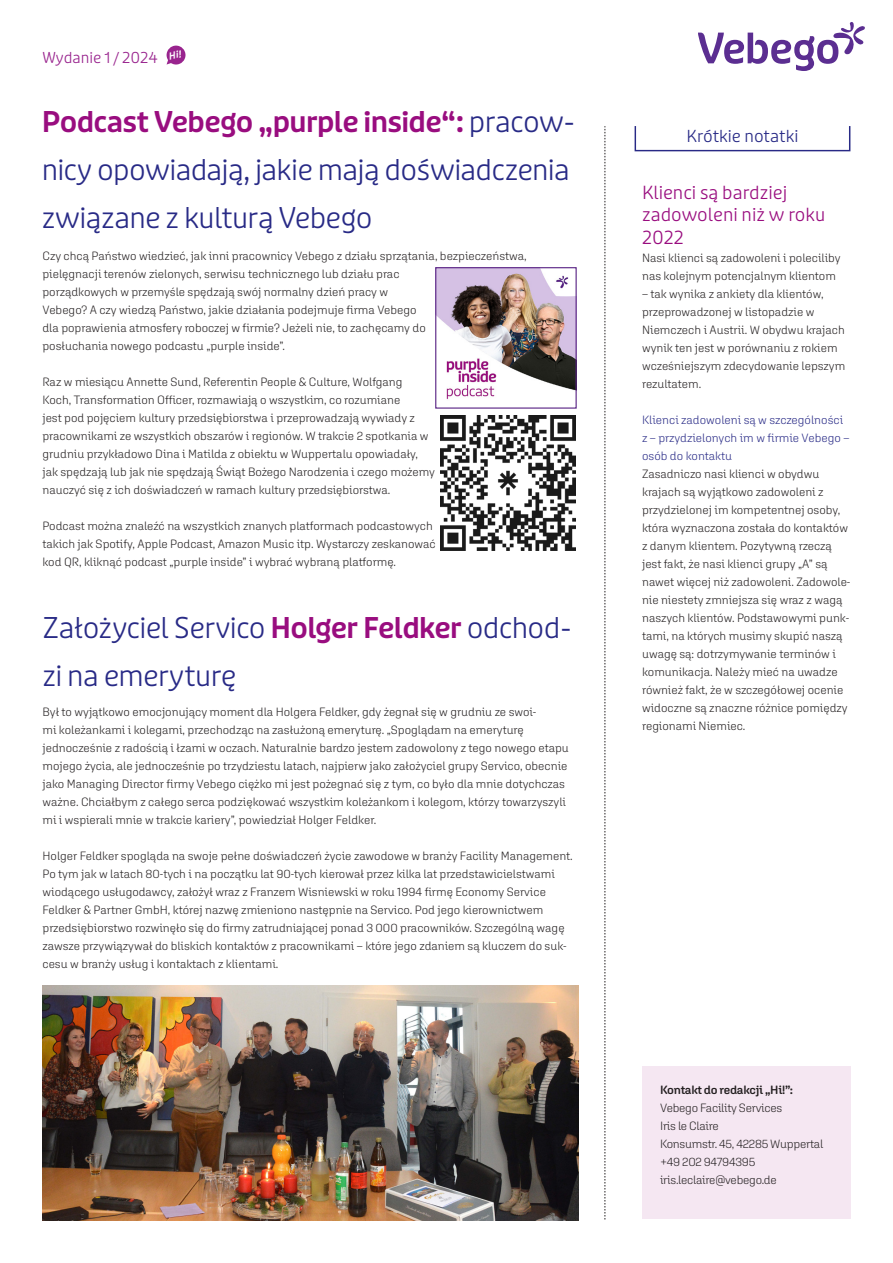
<style>
.page{position:relative;width:893px;height:1263px;background:#fff}
.page>*{position:absolute;margin:0;border:0;box-sizing:border-box;transform-origin:0 0}
.t1{font:300 28.5px/48px "Puffin Display";letter-spacing:-.025em;color:#282a86}
.t2{font:600 28.5px "Puffin Display";letter-spacing:-.02em;color:#990d7f}
.t3{font:300 18px/22.5px "Puffin Display";color:#990d7f}
.t4{font:300 16.5px "Puffin Display";color:#282a86}
.t5{font:300 15px "Puffin Display";color:#99248e}
.t6{font:300 12px/18px "Aglet Sans";color:#231f20}
.t7{font:300 12px/18px "Aglet Sans";letter-spacing:-.02em;color:#231f20}
.t8{font:300 12px/18px "Aglet Sans";color:#282a86}
.s1{font-weight:300;color:#282a86}
.s2{font-weight:600;color:#990d7f}
.s3{font-weight:600}
</style>
<div class="page">
<div style="left:642px;top:1067px;width:208px;height:152px;background:#f5e7f2"></div>
<svg style="left:698px;top:22px;width:167px;height:49px"></svg>
<div style="left:167px;top:46px;width:18px;height:19px;background:#99248e;border-radius:50%"></div>
<svg style="left:605px;top:126px;width:1px;height:1093px"></svg>
<div style="left:634px;top:122px;width:216px;height:29px;border:2px solid #282a86"></div>
<img style="left:43px;top:986px;width:535px;height:234px">
<img style="left:437px;top:269px;width:138px;height:131px">
<div style="left:435px;top:267px;width:142px;height:142px;border:1px solid #562082"></div>
<img style="left:440px;top:416px;width:135px;height:135px">
<svg style="left:167px;top:50px;width:14px;height:15px"></svg>
<p class="t5" style="left:43px;top:49px;width:117px">Wydanie 1 / 2024</p>
<p class="t2" style="left:42px;top:105px;width:535px">Podcast Vebego „purple inside“: <span class="s1">pracow-</span></p>
<p class="t1" style="left:42px;top:147px;width:530px">nicy opowiadają, jakie mają doświadczenia związane z kulturą Vebego</p>
<p class="t6" style="left:42px;top:246px;width:486px">Czy chcą Państwo wiedzieć, jak inni pracownicy Vebego z działu sprzątania, bezpieczeństwa, pielęgnacji terenów zielonych, serwisu technicznego lub działu prac<br>porządkowych w przemyśle spędzają swój normalny dzień pracy w<br>Vebego? A czy wiedzą Państwo, jakie działania podejmuje firma Vebego<br>dla poprawienia atmosfery roboczej w firmie? Jeżeli nie, to zachęcamy do<br>posłuchania nowego podcastu „purple inside”.</p>
<p class="t6" style="left:42px;top:372px;width:394px">Raz w miesiącu Annette Sund, Referentin People &amp; Culture, Wolfgang<br>Koch, Transformation Officer, rozmawiają o wszystkim, co rozumiane<br>jest pod pojęciem kultury przedsiębiorstwa i przeprowadzają wywiady z pracownikami ze wszystkich obszarów i regionów. W trakcie 2 spotkania w grudniu przykładowo Dina i Matilda z obiektu w Wuppertalu opowiadały, jak spędzają lub jak nie spędzają Świąt Bożego Narodzenia i czego możemy nauczyć się z ich doświadczeń w ramach kultury przedsiębiorstwa.</p>
<p class="t6" style="left:42px;top:516px;width:395px">Podcast można znaleźć na wszystkich znanych platformach podcastowych takich jak Spotify, Apple Podcast, Amazon Music itp. Wystarczy zeskanować kod QR, kliknąć podcast „purple inside” i wybrać wybraną platformę.</p>
<p class="t1" style="left:43px;top:605px;width:531px">Założyciel Servico <span class="s2">Holger Feldker</span> odchod&shy;zi na emeryturę</p>
<p class="t6" style="left:43px;top:703px;width:528px">Był to wyjątkowo emocjonujący moment dla Holgera Feldker, gdy żegnał się w grudniu ze swoi-<br>mi koleżankami i kolegami, przechodząc na zasłużoną emeryturę. „Spoglądam na emeryturę jednocześnie z radością i łzami w oczach. Naturalnie bardzo jestem zadowolony z tego nowego etapu mojego życia, ale jednocześnie po trzydziestu latach, najpierw jako założyciel grupy Servico, obecnie jako Managing Director firmy Vebego ciężko mi jest pożegnać się z tym, co było dla mnie dotychczas ważne. Chciałbym z całego serca podziękować wszystkim koleżankom i kolegom, którzy towarzyszyli mi i wspierali mnie w trakcie kariery”, powiedział Holger Feldker.</p>
<p class="t6" style="left:43px;top:847px;width:532px">Holger Feldker spogląda na swoje pełne doświadczeń życie zawodowe w branży Facility Management.<br>Po tym jak w latach 80-tych i na początku lat 90-tych kierował przez kilka lat przedstawicielstwami wiodącego usługodawcy, założył wraz z Franzem Wisniewski w roku 1994 firmę Economy Service Feldker &amp; Partner GmbH, której nazwę zmieniono następnie na Servico. Pod jego kierownictwem przedsiębiorstwo rozwinęło się do firmy zatrudniającej ponad 3 000 pracowników. Szczególną wagę zawsze przywiązywał do bliskich kontaktów z pracownikami – które jego zdaniem są kluczem do suk&shy;cesu w branży usług i kontaktach z klientami.</p>
<h3 class="t4" style="left:686px;top:126px;width:114px">Krótkie notatki</h3>
<p class="t3" style="left:642px;top:181px;width:185px">Klienci są bardziej zadowoleni niż w roku<br>2022</p>
<p class="t6" style="left:642px;top:248px;width:200px">Nasi klienci są zadowoleni i poleciliby nas kolejnym potencjalnym klientom</p>
<p class="t6" style="left:642px;top:284px;width:205px">– tak wynika z ankiety dla klientów, przeprowadzonej w listopadzie w<br>Niemczech i Austrii. W obydwu krajach wynik ten jest w porównaniu z rokiem wcześniejszym zdecydowanie lepszym rezultatem.</p>
<p class="t8" style="left:642px;top:410px;width:209px">Klienci zadowoleni są w szczególności z – przydzielonych im w firmie Vebego – osób do kontaktu</p>
<p class="t6" style="left:642px;top:464px;width:210px">Zasadniczo nasi klienci w obydwu krajach są wyjątkowo zadowoleni z przydzielonej im kompetentnej osoby, która wyznaczona została do kontaktów z danym klientem. Pozytywną rzeczą jest fakt, że nasi klienci grupy „A” są nawet więcej niż zadowoleni. Zadowole&shy;nie niestety zmniejsza się wraz z wagą naszych klientów. Podstawowymi punk&shy;tami, na których musimy skupić naszą uwagę są: dotrzymywanie terminów i komunikacja. Należy mieć na uwadze również fakt, że w szczegółowej ocenie widoczne są znaczne różnice pomiędzy regionami Niemiec.</p>
<p class="t7" style="left:660px;top:1081px;width:165px"><span class="s3">Kontakt do redakcji „Hi!”:<br></span>Vebego Facility Services<br>Iris le Claire<br>Konsumstr. 45, 42285 Wuppertal +49 202 94794395 iris.leclaire@vebego.de</p>
</div>
